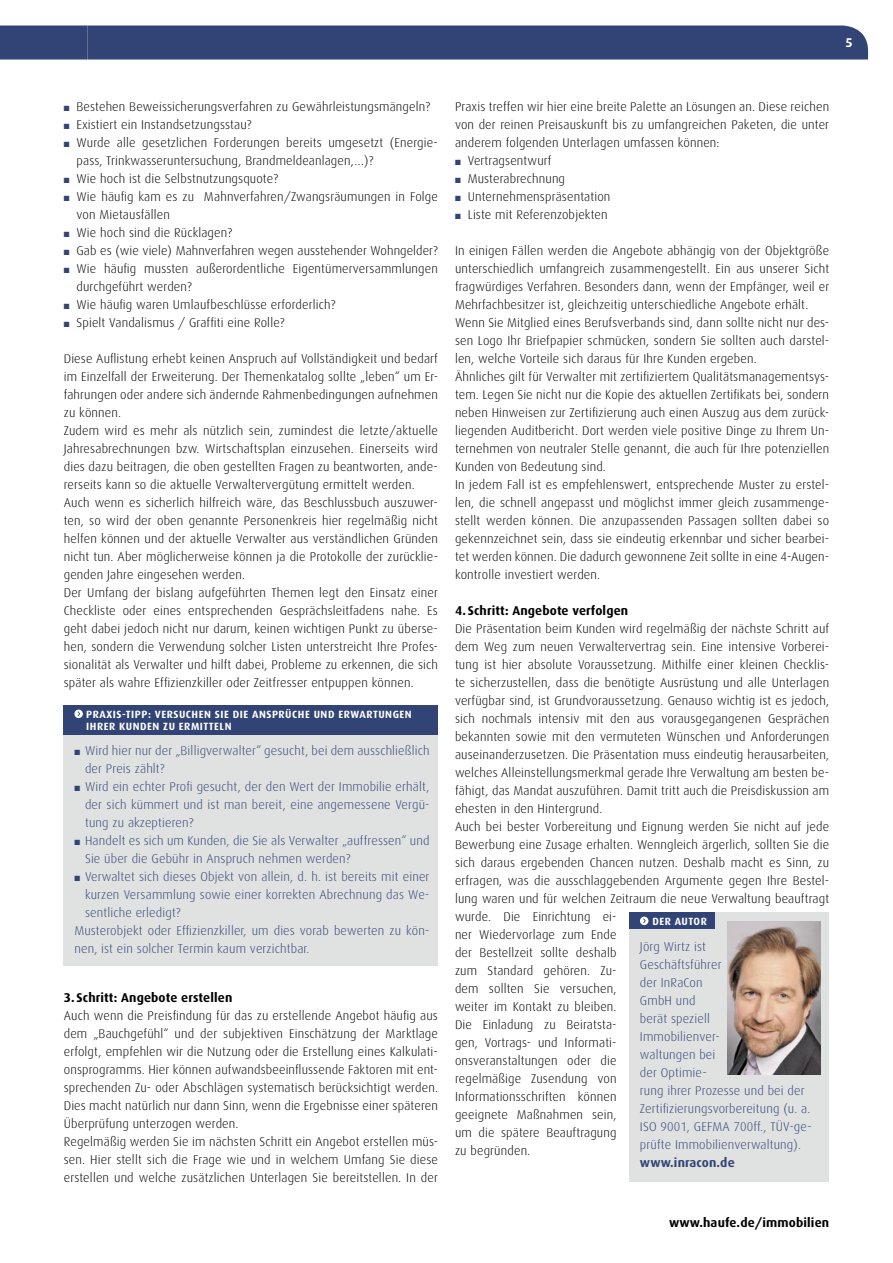
<style>
.page{position:relative;width:893px;height:1263px;background:#fff}
.page>*{position:absolute;margin:0;border:0;box-sizing:border-box;transform-origin:0 0}
.t1{font:300 12.75px/18px "Dax";letter-spacing:.01em;color:#000}
.t2{font:300 12.75px/18px "Dax";letter-spacing:.01em;color:#314475}
.t3{font:700 12.75px "Dax";letter-spacing:.01em;color:#000}
.t4{font:700 12.75px "Dax";letter-spacing:.01em;color:#314475}
.t5{font:700 12.75px "Dax";color:#fff}
.t6{font:700 10.5px/12px "Dax";letter-spacing:.05em;color:#fff}
.t7{font:7.5px "Zapf Dingbats";color:#314475}
</style>
<div class="page">
<div style="left:0;top:26px;width:868px;height:34px;background:#314475"></div>
<div style="left:629px;top:912px;width:200px;height:270px;background:#e0e1e1"></div>
<div style="left:629px;top:912px;width:85px;height:17px;background:#314475"></div>
<svg style="left:640px;top:917px;width:8px;height:8px"></svg>
<img style="left:727px;top:921px;width:94px;height:153px">
<div style="left:64px;top:705px;width:374px;height:261px;background:#e0e1e1"></div>
<div style="left:64px;top:705px;width:374px;height:30px;background:#314475"></div>
<svg style="left:74px;top:710px;width:9px;height:8px"></svg>
<p class="t5" style="left:845px;top:35px;width:9px">5</p>
<p class="t1" style="left:77px;top:98px;width:363px">Bestehen Beweissicherungsverfahren zu Gewährleistungsmängeln?<br>Existiert ein Instandsetzungsstau?<br>Wurde alle gesetzlichen Forderungen bereits umgesetzt (Energie&shy;pass, Trinkwasseruntersuchung, Brandmeldeanlagen,…)?<br>Wie hoch ist die Selbstnutzungsquote?<br>Wie häufig kam es zu Mahnverfahren/Zwangsräumungen in Folge von Mietausfällen<br>Wie hoch sind die Rücklagen?<br>Gab es (wie viele) Mahnverfahren wegen ausstehender Wohngelder?<br>Wie häufig mussten außerordentliche Eigentümerversammlungen durchgeführt werden?<br>Wie häufig waren Umlaufbeschlüsse erforderlich?<br>Spielt Vandalismus / Graffiti eine Rolle?</p>
<p class="t1" style="left:64px;top:350px;width:376px">Diese Auflistung erhebt keinen Anspruch auf Vollständigkeit und bedarf im Einzelfall der Erweiterung. Der Themenkatalog sollte „leben“ um Er&shy;fahrungen oder andere sich ändernde Rahmenbedingungen aufnehmen zu können.<br>Zudem wird es mehr als nützlich sein, zumindest die letzte/aktuelle Jahresabrechnungen bzw. Wirtschaftsplan einzusehen. Einerseits wird dies dazu beitragen, die oben gestellten Fragen zu beantworten, ande&shy;rerseits kann so die aktuelle Verwaltervergütung ermittelt werden.<br>Auch wenn es sicherlich hilfreich wäre, das Beschlussbuch auszuwer&shy;ten, so wird der oben genannte Personenkreis hier regelmäßig nicht helfen können und der aktuelle Verwalter aus verständlichen Gründen nicht tun. Aber möglicherweise können ja die Protokolle der zurücklie&shy;genden Jahre eingesehen werden.<br>Der Umfang der bislang aufgeführten Themen legt den Einsatz einer Checkliste oder eines entsprechenden Gesprächsleitfadens nahe. Es geht dabei jedoch nicht nur darum, keinen wichtigen Punkt zu überse&shy;hen, sondern die Verwendung solcher Listen unterstreicht Ihre Profes&shy;sionalität als Verwalter und hilft dabei, Probleme zu erkennen, die sich später als wahre Effizienzkiller oder Zeitfresser entpuppen können.</p>
<p class="t7" style="left:64px;top:105px;width:7px">■</p>
<p class="t7" style="left:64px;top:123px;width:7px">■</p>
<p class="t7" style="left:64px;top:141px;width:7px">■</p>
<p class="t7" style="left:64px;top:177px;width:7px">■</p>
<p class="t7" style="left:64px;top:195px;width:7px">■</p>
<p class="t7" style="left:64px;top:231px;width:7px">■</p>
<p class="t7" style="left:64px;top:249px;width:7px">■</p>
<p class="t7" style="left:64px;top:267px;width:7px">■</p>
<p class="t7" style="left:64px;top:303px;width:7px">■</p>
<p class="t7" style="left:64px;top:321px;width:7px">■</p>
<p class="t6" style="left:86px;top:708px;width:327px">PRAXIS-TIPP: VERSUCHEN SIE DIE ANSPRÜCHE UND ERWARTUNGEN<br>IHRER KUNDEN ZU ERMITTELN</p>
<p class="t2" style="left:85px;top:742px;width:346px">Wird hier nur der „Billigverwalter“ gesucht, bei dem ausschließlich</p>
<p class="t2" style="left:85px;top:760px;width:81px">der Preis zählt?</p>
<p class="t2" style="left:85px;top:778px;width:346px">Wird ein echter Profi gesucht, der den Wert der Immobilie erhält,</p>
<p class="t2" style="left:85px;top:796px;width:346px">der sich kümmert und ist man bereit, eine angemessene Vergü-</p>
<p class="t2" style="left:85px;top:814px;width:110px">tung zu akzeptieren?</p>
<p class="t2" style="left:85px;top:832px;width:346px">Handelt es sich um Kunden, die Sie als Verwalter „auffressen“ und</p>
<p class="t2" style="left:85px;top:850px;width:267px">Sie über die Gebühr in Anspruch nehmen werden?</p>
<p class="t2" style="left:85px;top:868px;width:346px">Verwaltet sich dieses Objekt von allein, d. h. ist bereits mit einer</p>
<p class="t2" style="left:85px;top:886px;width:346px">kurzen Versammlung sowie einer korrekten Abrechnung das We-</p>
<p class="t2" style="left:85px;top:904px;width:97px">sentliche erledigt?</p>
<p class="t2" style="left:74px;top:922px;width:357px">Musterobjekt oder Effizienzkiller, um dies vorab bewerten zu kön-</p>
<p class="t2" style="left:74px;top:940px;width:237px">nen, ist ein solcher Termin kaum verzichtbar.</p>
<p class="t7" style="left:74px;top:749px;width:7px">■</p>
<p class="t7" style="left:74px;top:785px;width:7px">■</p>
<p class="t7" style="left:74px;top:839px;width:7px">■</p>
<p class="t7" style="left:74px;top:875px;width:7px">■</p>
<p class="t3" style="left:64px;top:991px;width:170px">3. Schritt: Angebote erstellen</p>
<p class="t1" style="left:64px;top:1007px;width:376px">Auch wenn die Preisfindung für das zu erstellende Angebot häufig aus dem „Bauchgefühl“ und der subjektiven Einschätzung der Marktlage erfolgt, empfehlen wir die Nutzung oder die Erstellung eines Kalkulati&shy;onsprogramms. Hier können aufwandsbeeinflussende Faktoren mit ent&shy;sprechenden Zu- oder Abschlägen systematisch berücksichtigt werden.<br>Dies macht natürlich nur dann Sinn, wenn die Ergebnisse einer späteren Überprüfung unterzogen werden.<br>Regelmäßig werden Sie im nächsten Schritt ein Angebot erstellen müs&shy;sen. Hier stellt sich die Frage wie und in welchem Umfang Sie diese erstellen und welche zusätzlichen Unterlagen Sie bereitstellen. In der</p>
<p class="t1" style="left:455px;top:98px;width:376px">Praxis treffen wir hier eine breite Palette an Lösungen an. Diese reichen</p>
<p class="t1" style="left:455px;top:116px;width:376px">von der reinen Preisauskunft bis zu umfangreichen Paketen, die unter</p>
<p class="t1" style="left:455px;top:134px;width:266px">anderem folgenden Unterlagen umfassen können:</p>
<p class="t1" style="left:468px;top:152px;width:85px">Vertragsentwurf</p>
<p class="t1" style="left:468px;top:170px;width:99px">Musterabrechnung</p>
<p class="t1" style="left:468px;top:188px;width:144px">Unternehmenspräsentation</p>
<p class="t1" style="left:468px;top:206px;width:141px">Liste mit Referenzobjekten</p>
<p class="t1" style="left:455px;top:242px;width:376px">In einigen Fällen werden die Angebote abhängig von der Objektgröße unterschiedlich umfangreich zusammengestellt. Ein aus unserer Sicht fragwürdiges Verfahren. Besonders dann, wenn der Empfänger, weil er Mehrfachbesitzer ist, gleichzeitig unterschiedliche Angebote erhält.<br>Wenn Sie Mitglied eines Berufsverbands sind, dann sollte nicht nur des&shy;sen Logo Ihr Briefpapier schmücken, sondern Sie sollten auch darstel&shy;len, welche Vorteile sich daraus für Ihre Kunden ergeben.<br>Ähnliches gilt für Verwalter mit zertifiziertem Qualitätsmanagementsys&shy;tem. Legen Sie nicht nur die Kopie des aktuellen Zertifikats bei, sondern neben Hinweisen zur Zertifizierung auch einen Auszug aus dem zurück&shy;liegenden Auditbericht. Dort werden viele positive Dinge zu Ihrem Un&shy;ternehmen von neutraler Stelle genannt, die auch für Ihre potenziellen Kunden von Bedeutung sind.<br>In jedem Fall ist es empfehlenswert, entsprechende Muster zu erstel&shy;len, die schnell angepasst und möglichst immer gleich zusammenge&shy;stellt werden können. Die anzupassenden Passagen sollten dabei so gekennzeichnet sein, dass sie eindeutig erkennbar und sicher bearbei&shy;tet werden können. Die dadurch gewonnene Zeit sollte in eine 4-Augen&shy;kontrolle investiert werden.</p>
<p class="t3" style="left:455px;top:604px;width:175px">4. Schritt: Angebote verfolgen</p>
<p class="t1" style="left:455px;top:620px;width:376px">Die Präsentation beim Kunden wird regelmäßig der nächste Schritt auf dem Weg zum neuen Verwaltervertrag sein. Eine intensive Vorberei&shy;tung ist hier absolute Voraussetzung. Mithilfe einer kleinen Checklis&shy;te sicherzustellen, dass die benötigte Ausrüstung und alle Unterlagen verfügbar sind, ist Grundvoraussetzung. Genauso wichtig ist es jedoch, sich nochmals intensiv mit den aus vorausgegangenen Gesprächen bekannten sowie mit den vermuteten Wünschen und Anforderungen auseinanderzusetzen. Die Präsentation muss eindeutig herausarbeiten, welches Alleinstellungsmerkmal gerade Ihre Verwaltung am besten be&shy;fähigt, das Mandat auszuführen. Damit tritt auch die Preisdiskussion am ehesten in den Hintergrund.<br>Auch bei bester Vorbereitung und Eignung werden Sie nicht auf jede Bewerbung eine Zusage erhalten. Wenngleich ärgerlich, sollten Sie die sich daraus ergebenden Chancen nutzen. Deshalb macht es Sinn, zu erfragen, was die ausschlaggebenden Argumente gegen Ihre Bestel&shy;lung waren und für welchen Zeitraum die neue Verwaltung beauftragt wurde. Die Einrichtung ei-<br>ner Wiedervorlage zum Ende<br>der Bestellzeit sollte deshalb<br>zum Standard gehören. Zu-<br>dem sollten Sie versuchen,<br>weiter im Kontakt zu bleiben.<br>Die Einladung zu Beiratsta-<br>gen, Vortrags- und Informati-<br>onsveranstaltungen oder die<br>regelmäßige Zusendung von<br>Informationsschriften können<br>geeignete Maßnahmen sein,<br>um die spätere Beauftragung<br>zu begründen.</p>
<p class="t7" style="left:455px;top:159px;width:7px">■</p>
<p class="t7" style="left:455px;top:177px;width:7px">■</p>
<p class="t7" style="left:455px;top:195px;width:7px">■</p>
<p class="t7" style="left:455px;top:213px;width:7px">■</p>
<p class="t6" style="left:652px;top:915px;width:56px">DER AUTOR</p>
<p class="t2" style="left:640px;top:937px;width:173px">Jörg Wirtz ist<br>Geschäftsführer<br>der InRaCon<br>GmbH und<br>berät speziell<br>Immobilienver-<br>waltungen bei<br>der Optimie-<br>rung ihrer Prozesse und bei der<br>Zertifizierungsvorbereitung (u. a.<br>ISO 9001, GEFMA 700ff., TÜV-ge&shy;prüfte Immobilienverwaltung).</p>
<p class="t4" style="left:640px;top:1155px;width:96px">www.inracon.de</p>
<p class="t3" style="left:669px;top:1216px;width:162px">www.haufe.de/immobilien</p>
</div>
